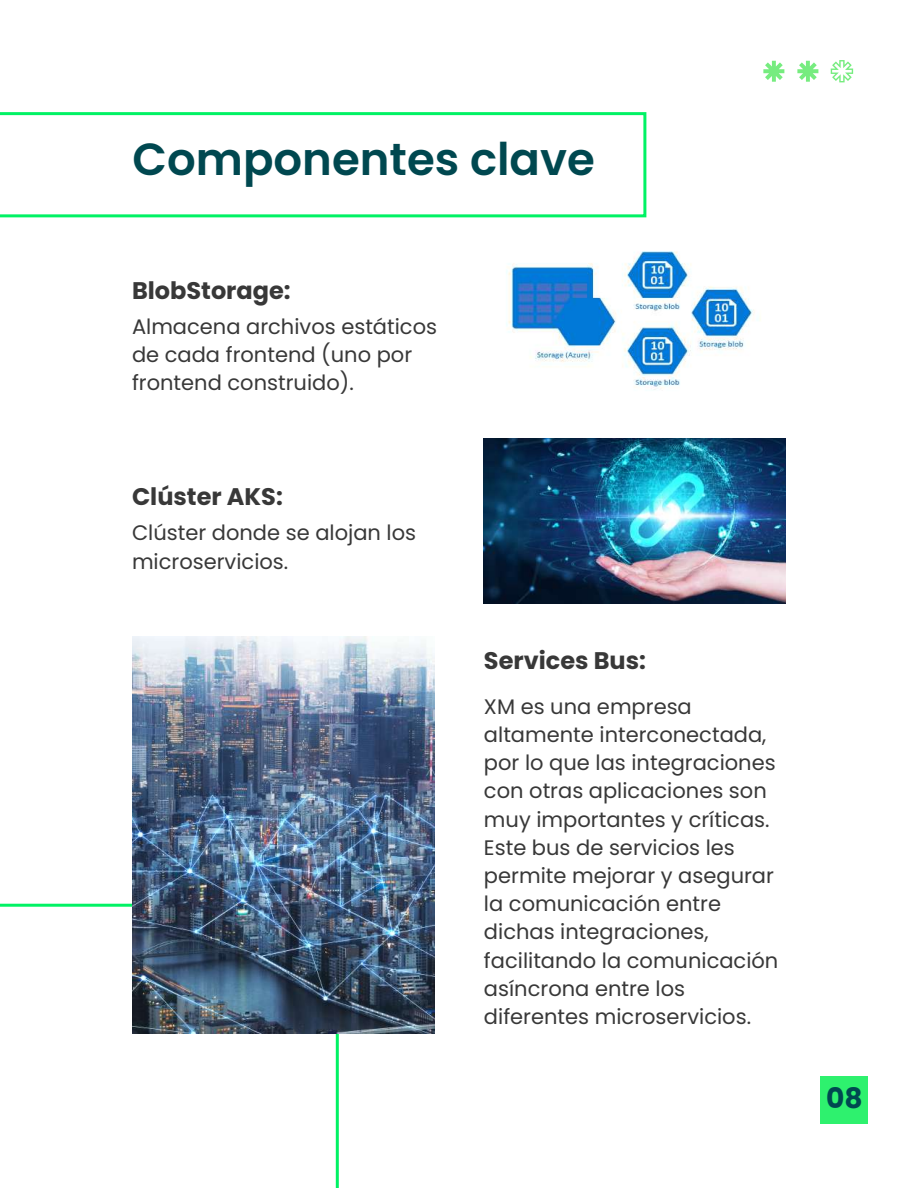
<style>
.page{position:relative;width:918px;height:1188px;background:#fff}
.page>*{position:absolute;margin:0;border:0;box-sizing:border-box;transform-origin:0 0}
.t1{font:600 45px "Poppins";color:#004850}
.t2{font:700 28.2px "Poppins";color:#004850}
.t3{font:700 24px "Poppins";color:#383838}
.t4{font:21px/28.2px "Poppins";color:#383838}
</style>
<div class="page">
<svg style="left:0;top:112px;width:646px;height:105px"></svg>
<svg style="left:0;top:904px;width:339px;height:284px"></svg>
<div style="left:820px;top:1076px;width:47px;height:47px;background:#2ef16e"></div>
<img style="left:132px;top:637px;width:302px;height:397px">
<img style="left:506px;top:251px;width:255px;height:139px">
<img style="left:484px;top:439px;width:302px;height:165px">
<svg style="left:763px;top:61px;width:21px;height:21px"></svg>
<svg style="left:797px;top:61px;width:21px;height:21px"></svg>
<svg style="left:831px;top:60px;width:22px;height:22px"></svg>
<h1 class="t1" style="left:133px;top:133px;width:464px">Componentes clave</h1>
<p class="t3" style="left:132px;top:276px;width:160px">BlobStorage:</p>
<p class="t4" style="left:132px;top:313px;width:307px">Almacena archivos estáticos de cada frontend (uno por frontend construido).</p>
<p class="t3" style="left:132px;top:483px;width:152px">Clúster AKS:</p>
<p class="t4" style="left:132px;top:519px;width:286px">Clúster donde se alojan los microservicios.</p>
<p class="t3" style="left:484px;top:647px;width:163px">Services Bus:</p>
<p class="t4" style="left:484px;top:692px;width:296px">XM es una empresa altamente interconectada, por lo que las integraciones con otras aplicaciones son muy importantes y críticas.<br>Este bus de servicios les permite mejorar y asegurar la comunicación entre dichas integraciones, facilitando la comunicación asíncrona entre los diferentes microservicios.</p>
<h2 class="t2" style="left:826px;top:1082px;width:38px">08</h2>
</div>
